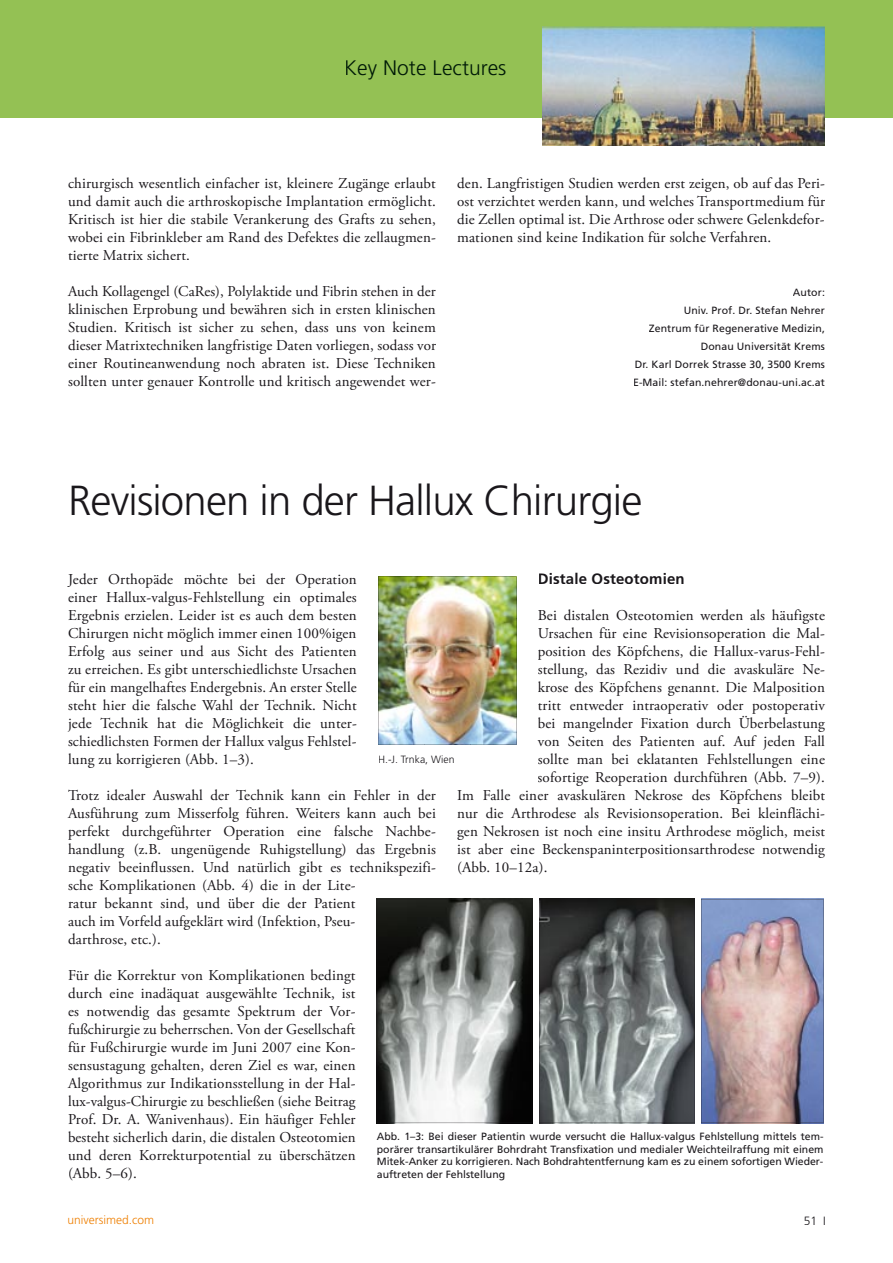
<style>
.page{position:relative;width:893px;height:1263px;background:#fff}
.page>*{position:absolute;margin:0;border:0;box-sizing:border-box;transform-origin:0 0}
.t1{font:300 42px "Frutiger LT Std";letter-spacing:-.02em;color:#1a171b}
.t2{font:300 21px "Frutiger LT Std";letter-spacing:.005em;color:#001a07}
.t3{font:15px/18px "Adobe Garamond Pro";letter-spacing:.01em;color:#1a171b;text-align:justify}
.t4{font:700 15px "Frutiger LT Std";letter-spacing:.01em;color:#1a171b}
.t5{font:300 12px "Frutiger LT Std";color:#ee7f00}
.t6{font:300 12px "Frutiger LT Std";color:#1a171b}
.t7{font:10.5px/18px "Frutiger LT Std";letter-spacing:.01em;color:#1a171b;text-align:right}
.t8{font:300 10.5px "Frutiger LT Std";color:#1a171b}
</style>
<div class="page">
<div style="left:0;top:0;width:893px;height:118px;background:#94c154"></div>
<img style="left:543px;top:27px;width:282px;height:119px">
<img style="left:424px;top:619px;width:46px;height:84px">
<img style="left:378px;top:577px;width:138px;height:42px">
<img style="left:378px;top:619px;width:46px;height:126px">
<img style="left:470px;top:619px;width:46px;height:126px">
<img style="left:424px;top:703px;width:46px;height:42px">
<svg style="left:377px;top:899px;width:155px;height:224px;background:#7c7f7d"></svg>
<svg style="left:539px;top:899px;width:155px;height:224px;background:#6b7071"></svg>
<img style="left:701px;top:899px;width:122px;height:224px">
<h2 class="t2" style="left:344px;top:56px;width:164px">Key Note Lectures</h2>
<p class="t3" style="left:68px;top:174px;width:369px">chirurgisch wesentlich einfacher ist, kleinere Zugänge erlaubt und damit auch die arthroskopische Implantation ermöglicht.<br>Kritisch ist hier die stabile Verankerung des Grafts zu sehen, wobei ein Fibrinkleber am Rand des Defektes die zellaugmen&shy;tierte Matrix sichert.</p>
<p class="t3" style="left:68px;top:282px;width:370px">Auch Kollagengel (CaRes), Polylaktide und Fibrin stehen in der klinischen Erprobung und bewähren sich in ersten klinischen Studien. Kritisch ist sicher zu sehen, dass uns von keinem dieser Matrixtechniken langfristige Daten vorliegen, sodass vor einer Routineanwendung noch abraten ist. Diese Techniken sollten unter genauer Kontrolle und kritisch angewendet wer-</p>
<p class="t3" style="left:457px;top:174px;width:370px">den. Langfristigen Studien werden erst zeigen, ob auf das Peri&shy;ost verzichtet werden kann, und welches Transportmedium für die Zellen optimal ist. Die Arthrose oder schwere Gelenkdefor&shy;mationen sind keine Indikation für solche Verfahren.</p>
<p class="t7" style="left:633px;top:283px;width:193px">Autor:<br>Univ. Prof. Dr. Stefan Nehrer<br>Zentrum für Regenerative Medizin,<br>Donau Universität Krems<br>Dr. Karl Dorrek Strasse 30, 3500 Krems<br>E-Mail: stefan.nehrer@donau-uni.ac.at</p>
<h1 class="t1" style="left:68px;top:477px;width:576px">Revisionen in der Hallux Chirurgie</h1>
<p class="t4" style="left:538px;top:570px;width:148px">Distale Osteotomien</p>
<p class="t3" style="left:538px;top:606px;width:289px">Bei distalen Osteotomien werden als häufigste</p>
<p class="t3" style="left:538px;top:624px;width:289px">Ursachen für eine Revisionsoperation die Mal-</p>
<p class="t3" style="left:538px;top:642px;width:289px">position des Köpfchens, die Hallux-varus-Fehl-</p>
<p class="t3" style="left:538px;top:660px;width:289px">stellung, das Rezidiv und die avaskuläre Ne -</p>
<p class="t3" style="left:538px;top:678px;width:289px">krose des Köpfchens genannt. Die Malposition</p>
<p class="t3" style="left:538px;top:696px;width:289px">tritt entweder intra operativ oder postoperativ</p>
<p class="t3" style="left:538px;top:714px;width:289px">bei mangelnder Fixation durch Überbelastung</p>
<p class="t3" style="left:538px;top:732px;width:289px">von Seiten des Patienten auf. Auf jeden Fall</p>
<p class="t3" style="left:538px;top:750px;width:289px">sollte man bei eklatanten Fehlstellungen eine</p>
<p class="t3" style="left:538px;top:768px;width:289px">sofortige Reoperation durchführen (Abb. 7–9).</p>
<p class="t3" style="left:457px;top:786px;width:369px">Im Falle einer avaskulären Nekrose des Köpfchens bleibt</p>
<p class="t3" style="left:457px;top:804px;width:369px">nur die Arthrodese als Revisionsoperation. Bei kleinflächi-</p>
<p class="t3" style="left:457px;top:822px;width:369px">gen Nekrosen ist noch eine insitu Arthrodese möglich, meist</p>
<p class="t3" style="left:457px;top:840px;width:369px">ist aber eine Beckenspaninterpositionsarthrodese notwendig</p>
<p class="t3" style="left:457px;top:858px;width:92px">(Abb. 10–12a).</p>
<p class="t3" style="left:68px;top:570px;width:290px">Jeder Orthopäde möchte bei der Operation einer Hallux-valgus-Fehlstellung ein optimales Ergebnis erzielen. Leider ist es auch dem besten Chirurgen nicht möglich immer einen 100%igen Erfolg aus seiner und aus Sicht des Patienten zu erreichen. Es gibt unterschiedlichste Ursachen für ein mangelhaftes Endergebnis. An erster Stelle steht hier die falsche Wahl der Technik. Nicht jede Technik hat die Möglichkeit die unter&shy;schiedlichsten Formen der Hallux valgus Fehlstel&shy;lung zu korrigieren (Abb. 1–3).</p>
<p class="t3" style="left:68px;top:786px;width:369px;text-align:left">Trotz idealer Auswahl der Technik kann ein Fehler in der Ausführung zum Misserfolg führen. Weiters kann auch bei perfekt durchgeführter Operation eine falsche Nachbe - hand lung (z.B. ungenügende Ruhigstellung) das Ergebnis negativ beeinflussen. Und natürlich gibt es technikspezifi&shy;sche Kompli ka tionen (Abb. 4) die in der Lite -<br>ratur bekannt sind, und über die der Patient<br>auch im Vorfeld aufgeklärt wird (Infektion, Pseu-<br>darthrose, etc.).</p>
<p class="t3" style="left:68px;top:966px;width:289px">Für die Korrektur von Komplikationen bedingt durch eine inadäquat ausgewählte Technik, ist es notwendig das gesamte Spektrum der Vor&shy;fußchirurgie zu beherrschen. Von der Gesellschaft für Fußchirurgie wurde im Juni 2007 eine Kon&shy;sensustagung gehalten, deren Ziel es war, einen Algorithmus zur Indikationsstellung in der Hal&shy;lux-valgus-Chirurgie zu beschließen (siehe Beitrag Prof. Dr. A. Wanivenhaus). Ein häufiger Fehler besteht sicherlich darin, die distalen Osteotomien und deren Korrekturpotential zu überschätzen (Abb. 5–6).</p>
<p class="t8" style="left:378px;top:753px;width:78px">H.-J. Trnka, Wien</p>
<p class="t7" style="left:377px;top:1130px;width:448px;line-height:12.6px;text-align:justify">Abb. 1–3: Bei dieser Patientin wurde versucht die Hallux-valgus Fehlstellung mittels tem&shy;porärer transartikulärer Bohrdraht Transfixation und medialer Weichteilraffung mit einem Mitek-Anker zu korrigieren. Nach Bohdrahtentfernung kam es zu einem sofortigen Wieder&shy;auftreten der Fehlstellung</p>
<p class="t5" style="left:67px;top:1213px;width:88px">universimed.com</p>
<p class="t6" style="left:804px;top:1214px;width:24px">51 I</p>
</div>
